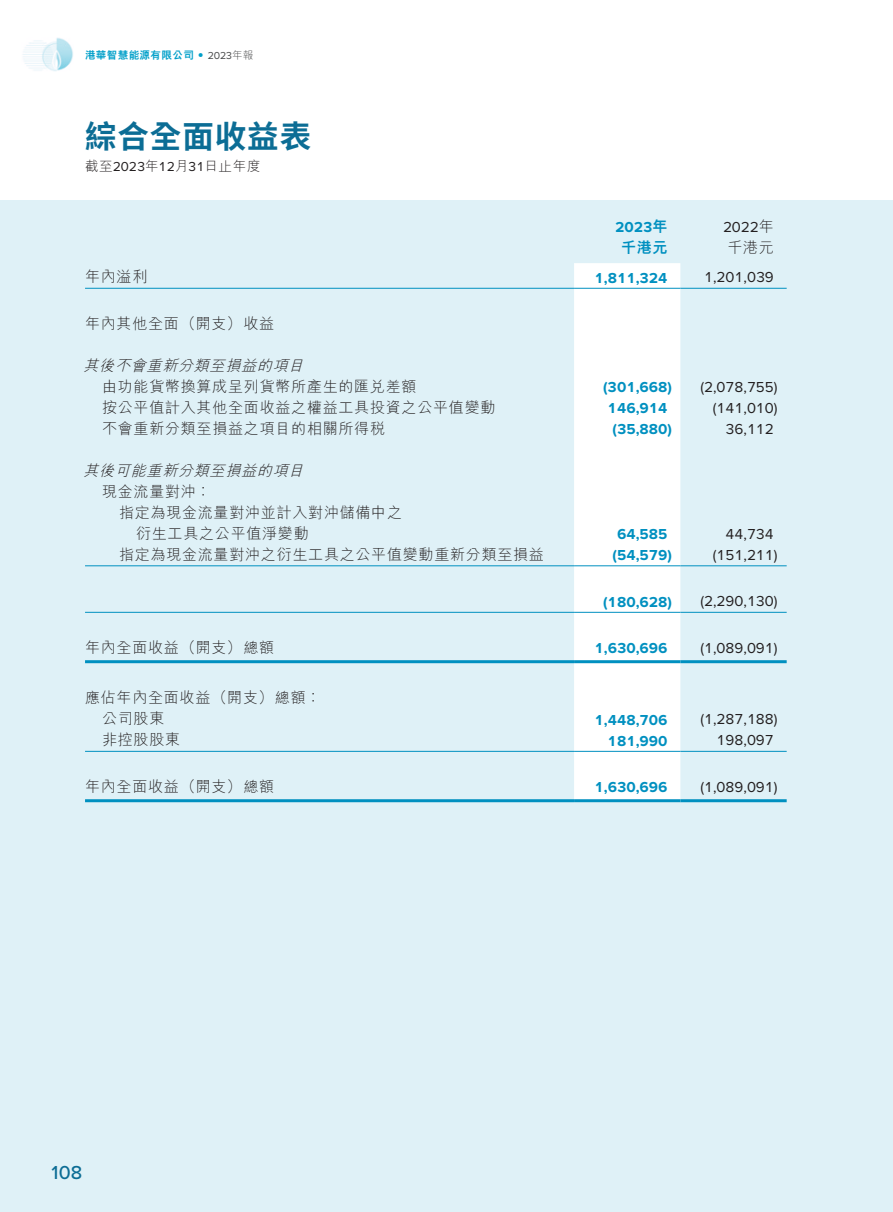
<style>
.page{position:relative;width:893px;height:1212px;background:#fff}
.page>*{position:absolute;margin:0;border:0;box-sizing:border-box;transform-origin:0 0}
.t1{font:700 31.5px "Noto Sans TC";letter-spacing:.03em;color:#0c6d95}
.t2{font:500 19.5px "Proxima Nova";color:#0c6d95}
.Body_Text{font:300 15px/21px "M Hei HK";letter-spacing:.05em;color:#231f20}
.Body_Text-2{font:15px "Proxima Nova";color:#231f20}
.Body_Text-3{font:700 15px "Proxima Nova";color:#0090c0}
.Body_Text-4{font:italic 300 15px "M Hei HK";color:#231f20}
.Body_Text-5{font:800 15px "M Hei HK";color:#0090c0}
.t3{font:300 13.5px "M Hei HK";letter-spacing:.05em;color:#231f20}
.t4{font:800 10.5px "M Hei HK";letter-spacing:.04em;color:#009fc9}
.s1{font-family:"Futura Std";font-weight:700}
.s2{font-family:"Proxima Nova";font-weight:400;color:#494a4b}
.s3{font-weight:300;color:#494a4b}
.s4{font-family:"Proxima Nova";font-weight:400}
.s5{font-family:"M Hei HK";font-weight:800}
.s6{font-family:"M Hei HK";font-weight:300}
</style>
<div class="page">
<img style="left:23px;top:38px;width:50px;height:33px">
<div style="left:0;top:200px;width:893px;height:1012px;background:#dff1f7"></div>
<div style="left:574px;top:263px;width:106px;height:536px;background:#fff"></div>
<hr style="left:85px;top:288px;width:489px;height:1px;background:#0090c0">
<hr style="left:574px;top:288px;width:106px;height:1px;background:#0090c0">
<hr style="left:680px;top:288px;width:107px;height:1px;background:#0090c0">
<hr style="left:85px;top:565px;width:489px;height:1px;background:#0090c0">
<hr style="left:574px;top:565px;width:106px;height:1px;background:#0090c0">
<hr style="left:680px;top:565px;width:107px;height:1px;background:#0090c0">
<hr style="left:85px;top:612px;width:489px;height:1px;background:#0090c0">
<hr style="left:574px;top:612px;width:106px;height:1px;background:#0090c0">
<hr style="left:680px;top:612px;width:107px;height:1px;background:#0090c0">
<hr style="left:85px;top:660px;width:489px;height:3px;background:#0090c0">
<hr style="left:574px;top:660px;width:106px;height:3px;background:#0090c0">
<hr style="left:680px;top:660px;width:107px;height:3px;background:#0090c0">
<hr style="left:85px;top:751px;width:489px;height:1px;background:#0090c0">
<hr style="left:574px;top:751px;width:106px;height:1px;background:#0090c0">
<hr style="left:680px;top:751px;width:107px;height:1px;background:#0090c0">
<hr style="left:85px;top:799px;width:489px;height:3px;background:#0090c0">
<hr style="left:574px;top:799px;width:106px;height:3px;background:#0090c0">
<hr style="left:680px;top:799px;width:107px;height:3px;background:#0090c0">
<p class="t4" style="left:85px;top:48px;width:170px">港華智慧能源有限公司 <span class="s1">•</span> <span class="s2">2023</span><span class="s3">年報</span></p>
<h1 class="t1" style="left:85px;top:119px;width:228px">綜合全面收益表</h1>
<p class="t3" style="left:85px;top:159px;width:177px">截至<span class="s4">2023</span>年<span class="s4">12</span>月<span class="s4">31</span>日止年度</p>
<p class="Body_Text-3" style="left:615px;top:218px;width:54px">2023<span class="s5">年</span></p>
<p class="Body_Text-2" style="left:723px;top:218px;width:52px">2022<span class="s6">年</span></p>
<p class="Body_Text-5" style="left:621px;top:237px;width:48px">千港元</p>
<p class="Body_Text" style="left:727px;top:236px;width:48px">千港元</p>
<p class="Body_Text" style="left:85px;top:266px;width:64px">年內溢利</p>
<p class="Body_Text-3" style="left:594px;top:269px;width:75px">1,811,324</p>
<p class="Body_Text-2" style="left:704px;top:269px;width:71px">1,201,039</p>
<p class="Body_Text" style="left:85px;top:312px;width:191px">年內其他全面（開支）收益</p>
<p class="Body_Text-4" style="left:83px;top:358px;width:225px">其後不會重新分類至損益的項目</p>
<p class="Body_Text" style="left:102px;top:375px;width:316px">由功能貨幣換算成呈列貨幣所產生的匯兌差額</p>
<p class="Body_Text-3" style="left:603px;top:378px;width:70px">(301,668)</p>
<p class="Body_Text-2" style="left:700px;top:378px;width:79px">(2,078,755)</p>
<p class="Body_Text" style="left:102px;top:396px;width:395px">按公平值計入其他全面收益之權益工具投資之公平值變動</p>
<p class="Body_Text-3" style="left:608px;top:399px;width:61px">146,914</p>
<p class="Body_Text-2" style="left:713px;top:399px;width:66px">(141,010)</p>
<p class="Body_Text" style="left:102px;top:417px;width:285px">不會重新分類至損益之項目的相關所得稅</p>
<p class="Body_Text-3" style="left:612px;top:420px;width:61px">(35,880)</p>
<p class="Body_Text-2" style="left:725px;top:420px;width:50px">36,112</p>
<p class="Body_Text-4" style="left:83px;top:463px;width:225px">其後可能重新分類至損益的項目</p>
<p class="Body_Text" style="left:102px;top:480px;width:110px">現金流量對沖︰</p>
<p class="Body_Text" style="left:136px;top:501px;width:267px;text-indent:-17px">指定為現金流量對沖並計入對沖儲備中之衍生工具之公平值淨變動</p>
<p class="Body_Text-3" style="left:617px;top:525px;width:52px">64,585</p>
<p class="Body_Text-2" style="left:725px;top:525px;width:50px">44,734</p>
<p class="Body_Text" style="left:119px;top:543px;width:426px">指定為現金流量對沖之衍生工具之公平值變動重新分類至損益</p>
<p class="Body_Text-3" style="left:612px;top:546px;width:61px">(54,579)</p>
<p class="Body_Text-2" style="left:713px;top:546px;width:66px">(151,211)</p>
<p class="Body_Text-3" style="left:603px;top:593px;width:70px">(180,628)</p>
<p class="Body_Text-2" style="left:700px;top:593px;width:79px">(2,290,130)</p>
<p class="Body_Text" style="left:85px;top:636px;width:191px">年內全面收益（開支）總額</p>
<p class="Body_Text-3" style="left:594px;top:639px;width:75px">1,630,696</p>
<p class="Body_Text-2" style="left:700px;top:639px;width:79px">(1,089,091)</p>
<p class="Body_Text" style="left:85px;top:687px;width:237px">應佔年內全面收益（開支）總額︰</p>
<p class="Body_Text" style="left:102px;top:708px;width:64px">公司股東</p>
<p class="Body_Text-3" style="left:594px;top:711px;width:75px">1,448,706</p>
<p class="Body_Text-2" style="left:700px;top:711px;width:79px">(1,287,188)</p>
<p class="Body_Text" style="left:102px;top:729px;width:80px">非控股股東</p>
<p class="Body_Text-3" style="left:608px;top:732px;width:61px">181,990</p>
<p class="Body_Text-2" style="left:717px;top:732px;width:59px">198,097</p>
<p class="Body_Text" style="left:85px;top:775px;width:191px">年內全面收益（開支）總額</p>
<p class="Body_Text-3" style="left:594px;top:778px;width:75px">1,630,696</p>
<p class="Body_Text-2" style="left:700px;top:778px;width:79px">(1,089,091)</p>
<h2 class="t2" style="left:52px;top:1158px;width:32px">108</h2>
</div>
